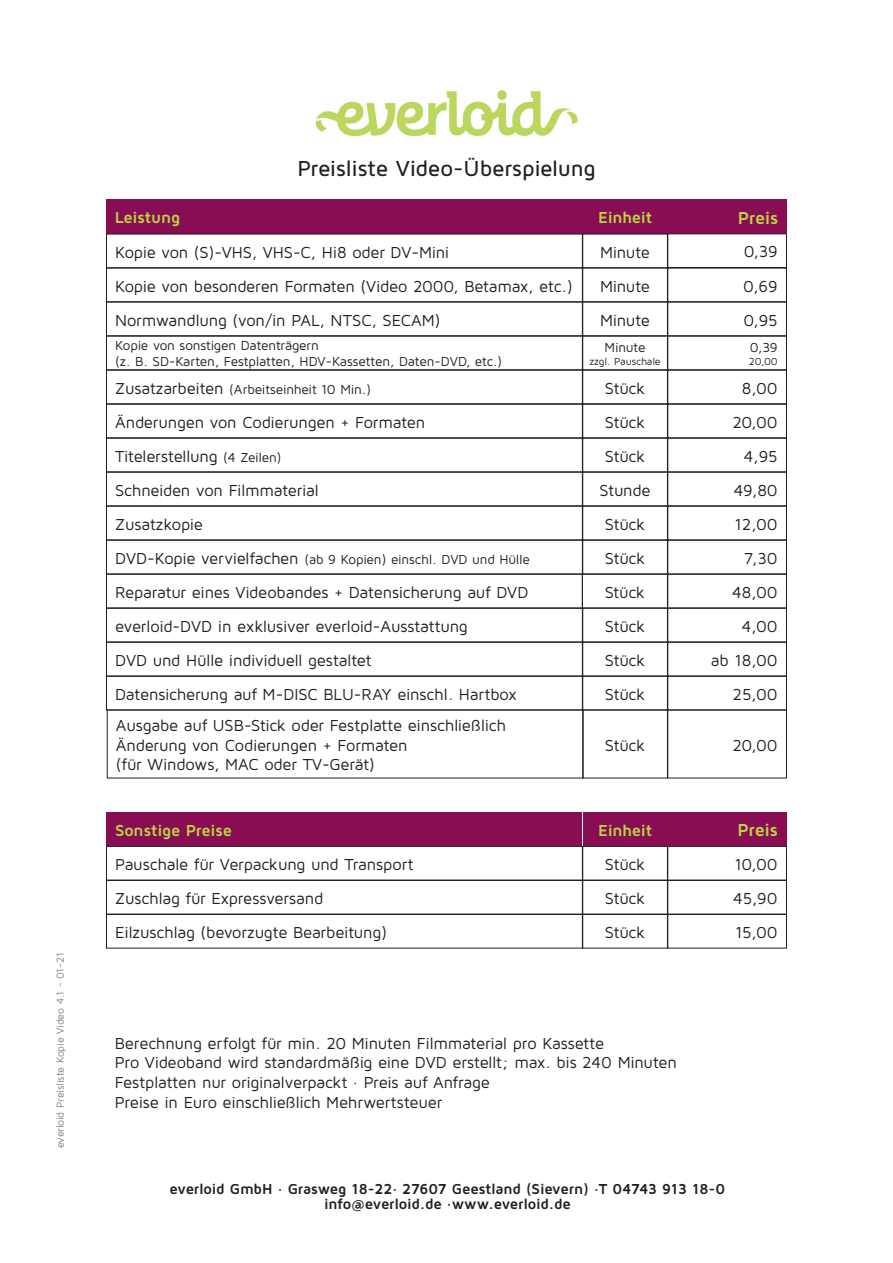
<style>
.page{position:relative;width:893px;height:1263px;background:#fff}
.page>*{position:absolute;margin:0;border:0;box-sizing:border-box;transform-origin:0 0}
.t1{font:500 22.5px "Maven Pro";letter-spacing:-.015em;color:#231f20}
.t2{font:700 18px "Maven Pro";letter-spacing:-.015em;color:#bbd544}
.t3{font:16.5px/34px "Maven Pro";letter-spacing:-.015em;color:#231f20}
.t4{font:700 16.5px "Maven Pro";letter-spacing:-.015em;color:#bbd544}
.t5{font:700 15px/15px "Maven Pro";letter-spacing:-.015em;color:#231f20;text-align:center}
.t6{font:13.5px/16.2px "Maven Pro";letter-spacing:-.01em;color:#231f20}
.t7{font:10.5px "Maven Pro";letter-spacing:-.015em;color:#808285}
.t8{font:10.5px "Maven Pro";letter-spacing:-.015em;color:#231f20}
.s1{font-size:16.5px}
.s2{font-size:13.5px}
</style>
<div class="page">
<img style="left:315px;top:90px;width:263px;height:47px">
<div style="left:106px;top:200px;width:477px;height:34px;background:#880d53"></div>
<div style="left:583px;top:200px;width:85px;height:34px;background:#880d53"></div>
<div style="left:668px;top:200px;width:119px;height:34px;background:#880d53"></div>
<div style="left:106px;top:234px;width:477px;height:34px;border:1px solid #231f20"></div>
<div style="left:106px;top:268px;width:477px;height:34px;border:1px solid #231f20"></div>
<div style="left:106px;top:302px;width:477px;height:34px;border:1px solid #231f20"></div>
<div style="left:106px;top:336px;width:477px;height:34px;border:1px solid #231f20"></div>
<div style="left:106px;top:370px;width:477px;height:34px;border:1px solid #231f20"></div>
<div style="left:106px;top:404px;width:477px;height:34px;border:1px solid #231f20"></div>
<div style="left:106px;top:438px;width:477px;height:34px;border:1px solid #231f20"></div>
<div style="left:106px;top:472px;width:477px;height:34px;border:1px solid #231f20"></div>
<div style="left:106px;top:506px;width:477px;height:34px;border:1px solid #231f20"></div>
<div style="left:106px;top:540px;width:477px;height:34px;border:1px solid #231f20"></div>
<div style="left:106px;top:574px;width:477px;height:34px;border:1px solid #231f20"></div>
<div style="left:106px;top:608px;width:477px;height:34px;border:1px solid #231f20"></div>
<div style="left:106px;top:642px;width:477px;height:34px;border:1px solid #231f20"></div>
<div style="left:583px;top:234px;width:85px;height:34px;border:1px solid #231f20"></div>
<div style="left:583px;top:268px;width:85px;height:34px;border:1px solid #231f20"></div>
<div style="left:583px;top:302px;width:85px;height:34px;border:1px solid #231f20"></div>
<div style="left:583px;top:336px;width:85px;height:34px;border:1px solid #231f20"></div>
<div style="left:583px;top:370px;width:85px;height:34px;border:1px solid #231f20"></div>
<div style="left:583px;top:404px;width:85px;height:34px;border:1px solid #231f20"></div>
<div style="left:583px;top:438px;width:85px;height:34px;border:1px solid #231f20"></div>
<div style="left:583px;top:472px;width:85px;height:34px;border:1px solid #231f20"></div>
<div style="left:583px;top:506px;width:85px;height:34px;border:1px solid #231f20"></div>
<div style="left:583px;top:540px;width:85px;height:34px;border:1px solid #231f20"></div>
<div style="left:582px;top:574px;width:86px;height:34px;border:1px solid #231f20"></div>
<div style="left:583px;top:608px;width:85px;height:34px;border:1px solid #231f20"></div>
<div style="left:583px;top:642px;width:85px;height:34px;border:1px solid #231f20"></div>
<div style="left:668px;top:234px;width:119px;height:34px;border:1px solid #231f20"></div>
<div style="left:668px;top:268px;width:119px;height:34px;border:1px solid #231f20"></div>
<div style="left:668px;top:302px;width:119px;height:34px;border:1px solid #231f20"></div>
<div style="left:668px;top:336px;width:119px;height:34px;border:1px solid #231f20"></div>
<div style="left:668px;top:370px;width:119px;height:34px;border:1px solid #231f20"></div>
<div style="left:668px;top:404px;width:119px;height:34px;border:1px solid #231f20"></div>
<div style="left:668px;top:438px;width:119px;height:34px;border:1px solid #231f20"></div>
<div style="left:668px;top:472px;width:119px;height:34px;border:1px solid #231f20"></div>
<div style="left:668px;top:506px;width:119px;height:34px;border:1px solid #231f20"></div>
<div style="left:668px;top:540px;width:119px;height:34px;border:1px solid #231f20"></div>
<div style="left:668px;top:574px;width:119px;height:34px;border:1px solid #231f20"></div>
<div style="left:668px;top:608px;width:119px;height:34px;border:1px solid #231f20"></div>
<div style="left:668px;top:642px;width:119px;height:34px;border:1px solid #231f20"></div>
<div style="left:106px;top:812px;width:476px;height:34px;background:#880d53"></div>
<div style="left:583px;top:812px;width:84px;height:34px;background:#880d53"></div>
<div style="left:668px;top:812px;width:118px;height:34px;background:#880d53"></div>
<div style="left:106px;top:846px;width:477px;height:34px;border:1px solid #231f20"></div>
<div style="left:106px;top:880px;width:477px;height:34px;border:1px solid #231f20"></div>
<div style="left:106px;top:914px;width:477px;height:34px;border:1px solid #231f20"></div>
<div style="left:583px;top:846px;width:85px;height:34px;border:1px solid #231f20"></div>
<div style="left:583px;top:880px;width:85px;height:34px;border:1px solid #231f20"></div>
<div style="left:583px;top:914px;width:85px;height:34px;border:1px solid #231f20"></div>
<div style="left:668px;top:846px;width:119px;height:34px;border:1px solid #231f20"></div>
<div style="left:668px;top:880px;width:119px;height:34px;border:1px solid #231f20"></div>
<div style="left:668px;top:914px;width:119px;height:34px;border:1px solid #231f20"></div>
<div style="left:106px;top:676px;width:477px;height:34px;border:1px solid #231f20"></div>
<div style="left:583px;top:676px;width:85px;height:34px;border:1px solid #231f20"></div>
<div style="left:668px;top:676px;width:119px;height:34px;border:1px solid #231f20"></div>
<div style="left:107px;top:710px;width:476px;height:68px;border:1px solid #231f20"></div>
<div style="left:583px;top:710px;width:85px;height:68px;border:1px solid #231f20"></div>
<div style="left:668px;top:710px;width:119px;height:68px;border:1px solid #231f20"></div>
<p class="t7" style="left:54px;top:1148px;width:197px;rotate:-90deg">everloid Preisliste Kopie Video 4.1 - 01-21</p>
<h1 class="t1" style="left:297px;top:155px;width:300px">Preisliste Video-Überspielung</h1>
<p class="t4" style="left:115px;top:207px;width:67px">Leistung</p>
<p class="t4" style="left:598px;top:207px;width:56px">Einheit</p>
<p class="t2" style="left:738px;top:207px;width:42px">Preis</p>
<p class="t3" style="left:115px;top:234px;width:459px">Kopie von (S)-VHS, VHS-C, Hi8 oder DV-Mini<br>Kopie von besonderen Formaten (Video 2000, Betamax, etc.)<br>Normwandlung (von/in PAL, NTSC, SECAM)</p>
<p class="t6" style="left:115px;top:337px;width:389px">Kopie von sonstigen Datenträgern<br>(z. B. SD-Karten, Festplatten, HDV-Kassetten, Daten-DVD, etc.)</p>
<p class="t6" style="left:115px;top:380px;width:257px"><span class="s1">Zusatzarbeiten</span> (Arbeitseinheit 10 Min.)</p>
<p class="t3" style="left:115px;top:404px;width:312px">Änderungen von Codierungen + Formaten<br>Titelerstellung <span class="s2">(4 Zeilen)<br></span>Schneiden von Filmmaterial<br>Zusatzkopie</p>
<p class="t6" style="left:115px;top:550px;width:416px"><span class="s1">DVD-Kopie vervielfachen</span> (ab 9 Kopien) einschl. DVD und Hülle</p>
<p class="t3" style="left:115px;top:574px;width:415px">Reparatur eines Videobandes + Datensicherung auf DVD everloid-DVD in exklusiver everloid-Ausstattung<br>DVD und Hülle individuell gestaltet</p>
<p class="t3" style="left:743px;top:234px;width:36px;text-align:justify">0,39<br>0,69<br>0,95</p>
<p class="t6" style="left:750px;top:339px;width:29px">0,39</p>
<p class="t8" style="left:749px;top:354px;width:30px">20,00</p>
<p class="t3" style="left:711px;top:370px;width:68px;text-align:right">8,00<br>20,00<br>4,95<br>49,80<br>12,00<br>7,30<br>48,00<br>4,00<br>ab 18,00</p>
<p class="t3" style="left:600px;top:234px;width:52px;text-align:justify">Minute Minute Minute</p>
<p class="t6" style="left:605px;top:339px;width:42px">Minute</p>
<p class="t8" style="left:589px;top:354px;width:73px">zzgl. Pauschale</p>
<p class="t3" style="left:600px;top:370px;width:52px;text-align:center">Stück<br>Stück<br>Stück<br>Stunde<br>Stück<br>Stück<br>Stück<br>Stück<br>Stück</p>
<p class="t3" style="left:115px;top:676px;width:403px">Datensicherung auf M-DISC BLU-RAY einschl. Hartbox</p>
<p class="t3" style="left:605px;top:676px;width:42px">Stück</p>
<p class="t3" style="left:733px;top:676px;width:47px">25,00</p>
<p class="t3" style="left:116px;top:715px;width:391px;line-height:19.8px">Ausgabe auf USB-Stick oder Festplatte einschließlich<br>Änderung von Codierungen + Formaten<br>(für Windows, MAC oder TV-Gerät)</p>
<p class="t3" style="left:605px;top:727px;width:42px">Stück</p>
<p class="t3" style="left:732px;top:727px;width:47px">20,00</p>
<p class="t4" style="left:115px;top:820px;width:118px">Sonstige Preise</p>
<p class="t4" style="left:598px;top:820px;width:56px">Einheit</p>
<p class="t2" style="left:738px;top:819px;width:42px">Preis</p>
<p class="t3" style="left:115px;top:846px;width:300px">Pauschale für Verpackung und Transport<br>Zuschlag für Expressversand<br>Eilzuschlag (bevorzugte Bearbeitung)</p>
<p class="t3" style="left:605px;top:846px;width:42px;text-align:justify">Stück Stück Stück</p>
<p class="t3" style="left:733px;top:846px;width:46px;text-align:justify">10,00<br>45,90<br>15,00</p>
<p class="t3" style="left:115px;top:1032px;width:564px;line-height:19.8px">Berechnung erfolgt für min. 20 Minuten Filmmaterial pro Kassette<br>Pro Videoband wird standardmäßig eine DVD erstellt; max. bis 240 Minuten Festplatten nur originalverpackt · Preis auf Anfrage<br>Preise in Euro einschließlich Mehrwertsteuer</p>
<p class="t5" style="left:170px;top:1181px;width:557px">everloid GmbH · Grasweg 18-22· 27607 Geestland (Sievern) ·T 04743 913 18-0 info@everloid.de ·www.everloid.de</p>
</div>
